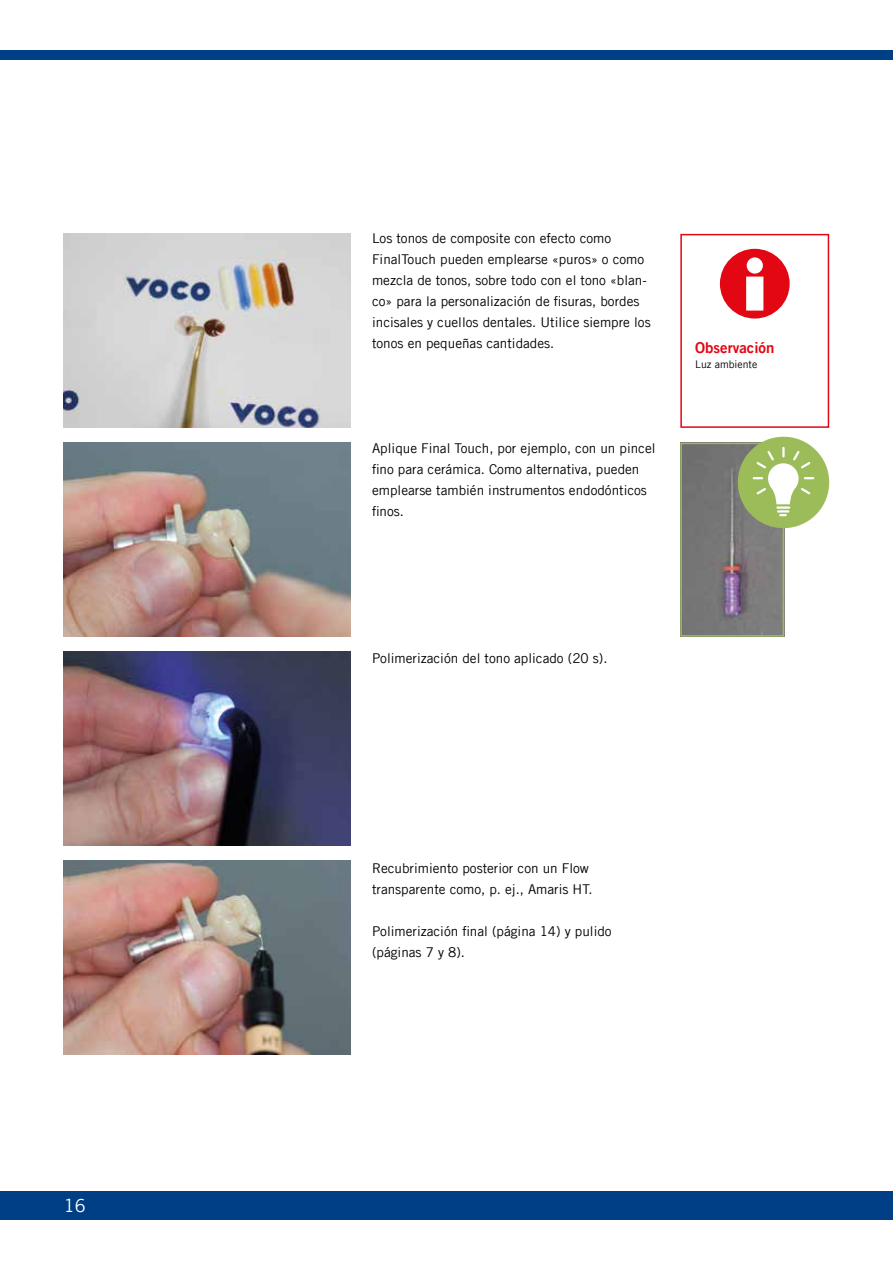
<style>
.page{position:relative;width:893px;height:1263px;background:#fff}
.page>*{position:absolute;margin:0;border:0;box-sizing:border-box;transform-origin:0 0}
.t1{font:18px "Trade Gothic LT Com";color:#fff}
.t2{font:15px "Trade Gothic LT Com Bd 2";color:#e30613}
.t3{font:13.5px/21px "Trade Gothic LT Com";color:#000}
.t4{font:10.5px "Trade Gothic LT Com";color:#000}
</style>
<div class="page">
<div style="left:0;top:51px;width:893px;height:9px;background:#003f85"></div>
<div style="left:0;top:1191px;width:893px;height:28px;background:#003f85"></div>
<div style="left:680px;top:234px;width:149px;height:194px;background:#fff;border:2px solid #e30613"></div>
<img style="left:64px;top:234px;width:287px;height:194px">
<img style="left:64px;top:443px;width:287px;height:194px">
<img style="left:683px;top:446px;width:98px;height:188px">
<div style="left:680px;top:443px;width:104px;height:194px;border:2px solid #9cbc59"></div>
<img style="left:64px;top:651px;width:287px;height:194px">
<img style="left:64px;top:860px;width:287px;height:194px">
<div style="left:720px;top:249px;width:70px;height:70px;background:#e30613;border-radius:50%"></div>
<div style="left:746px;top:277px;width:17px;height:34px;background:#fff"></div>
<div style="left:747px;top:257px;width:16px;height:17px;background:#fff;border-radius:50%"></div>
<div style="left:738px;top:437px;width:91px;height:91px;background:#9cbc59;border-radius:50%"></div>
<svg style="left:751px;top:446px;width:64px;height:71px"></svg>
<h1 class="t1" style="left:64px;top:1195px;width:23px">16</h1>
<p class="t3" style="left:372px;top:228px;width:280px">Los tonos de composite con efecto como FinalTouch pueden emplearse «puros» o como mezcla de tonos, sobre todo con el tono «blan&shy;co» para la personalización de fisuras, bordes incisales y cuellos dentales. Utilice siempre los tonos en pequeñas cantidades.</p>
<p class="t3" style="left:372px;top:438px;width:285px">Aplique Final Touch, por ejemplo, con un pincel fino para cerámica. Como alternativa, pueden emplearse también instrumentos endodónticos finos.</p>
<p class="t2" style="left:695px;top:338px;width:81px">Observación</p>
<p class="t4" style="left:695px;top:358px;width:64px">Luz ambiente</p>
<p class="t3" style="left:372px;top:648px;width:237px">Polimerización del tono aplicado (20 s).</p>
<p class="t3" style="left:372px;top:858px;width:222px">Recubrimiento posterior con un Flow transparente como, p. ej., Amaris HT.</p>
<p class="t3" style="left:372px;top:921px;width:241px">Polimerización final (página 14) y pulido (páginas 7 y 8).</p>
</div>
